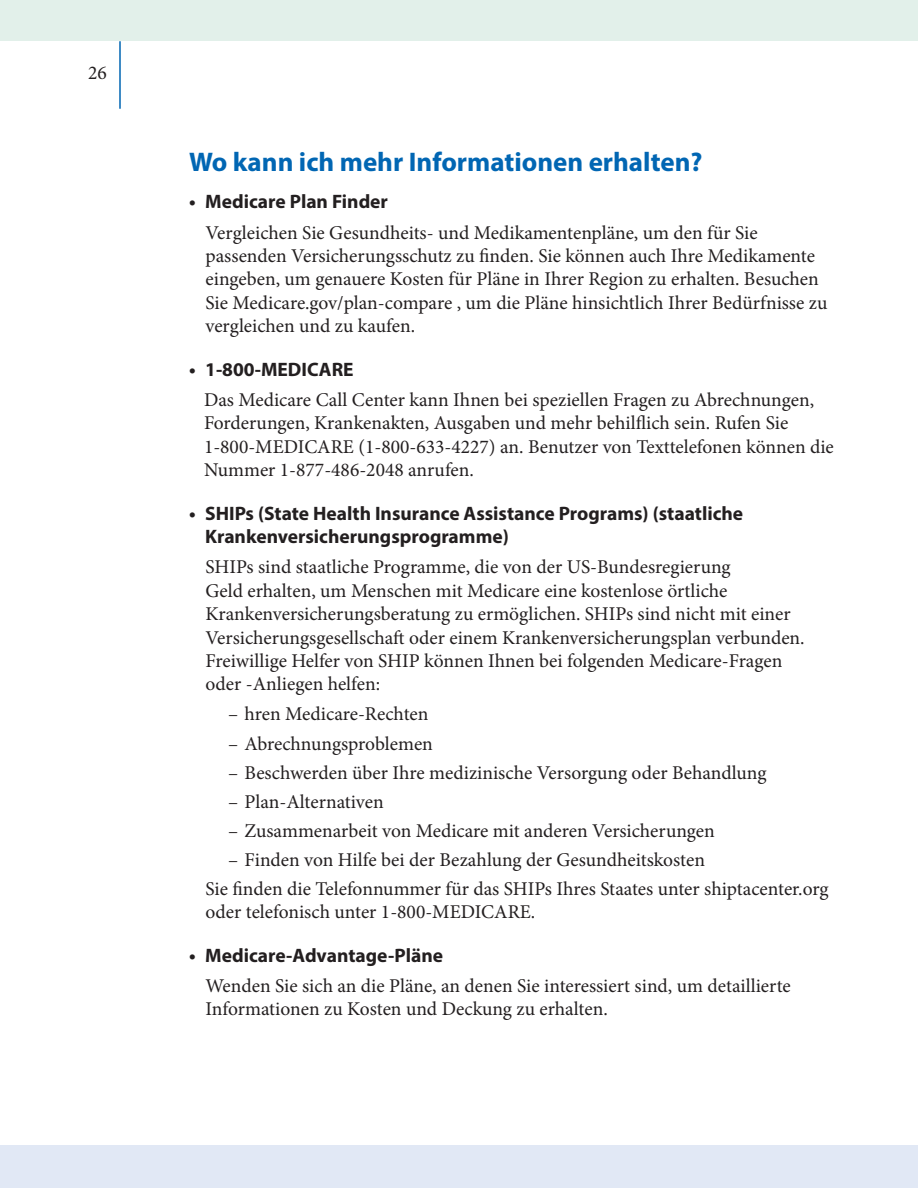
<style>
.page{position:relative;width:918px;height:1188px;background:#fff}
.page>*{position:absolute;margin:0;border:0;box-sizing:border-box;transform-origin:0 0}
.MA_Section_Header{font:700 27px "Myriad Pro";color:#0166b3}
.Body_Text_13{font:19.5px/23.4px "Minion Pro";color:#231f20}
.t1{font:700 19.5px/23.4px "Myriad Pro";color:#231f20}
</style>
<div class="page">
<hr style="left:119px;top:41px;width:2px;height:68px;background:#0166b3">
<div style="left:0;top:0;width:918px;height:40px;background:#e2f0ea"></div>
<div style="left:0;top:1146px;width:918px;height:42px;background:#e1e8f5"></div>
<p class="Body_Text_13" style="left:88px;top:61px;width:20px">26</p>
<h1 class="MA_Section_Header" style="left:189px;top:145px;width:515px">Wo kann ich mehr Informationen erhalten?</h1>
<p class="t1" style="left:189px;top:189px;width:201px">• Medicare Plan Finder</p>
<h2 class="Body_Text_13" style="left:206px;top:221px;width:623px">Vergleichen Sie Gesundheits- und Medikamentenpläne, um den für Sie passenden Versicherungsschutz zu finden. Sie können auch Ihre Medikamente eingeben, um genauere Kosten für Pläne in Ihrer Region zu erhalten. Besuchen Sie Medicare.gov/plan-compare , um die Pläne hinsichtlich Ihrer Bedürfnisse zu vergleichen und zu kaufen.</h2>
<p class="t1" style="left:189px;top:357px;width:166px">• 1-800-MEDICARE</p>
<p class="Body_Text_13" style="left:204px;top:388px;width:631px">Das Medicare Call Center kann Ihnen bei speziellen Fragen zu Abrechnungen, Forderungen, Krankenakten, Ausgaben und mehr behilflich sein. Rufen Sie 1-800-MEDICARE (1-800-633-4227) an. Benutzer von Texttelefonen können die Nummer 1-877-486-2048 anrufen.</p>
<p class="t1" style="left:205px;top:501px;width:540px;text-indent:-16px">• SHIPs (State Health Insurance Assistance Programs) (staatliche<br>Krankenversicherungsprogramme)</p>
<h2 class="Body_Text_13" style="left:206px;top:555px;width:601px">SHIPs sind staatliche Programme, die von der US-Bundesregierung<br>Geld erhalten, um Menschen mit Medicare eine kostenlose örtliche Krankenversicherungsberatung zu ermöglichen. SHIPs sind nicht mit einer Versicherungsgesellschaft oder einem Krankenversicherungsplan verbunden.<br>Freiwillige Helfer von SHIP können Ihnen bei folgenden Medicare-Fragen oder -Anliegen helfen:</h2>
<p class="Body_Text_13" style="left:228px;top:703px;width:202px">– hren Medicare-Rechten</p>
<p class="Body_Text_13" style="left:228px;top:732px;width:206px">– Abrechnungsproblemen</p>
<p class="Body_Text_13" style="left:228px;top:761px;width:540px">– Beschwerden über Ihre medizinische Versorgung oder Behandlung</p>
<p class="Body_Text_13" style="left:228px;top:790px;width:157px">– Plan-Alternativen</p>
<p class="Body_Text_13" style="left:228px;top:819px;width:488px">– Zusammenarbeit von Medicare mit anderen Versicherungen</p>
<p class="Body_Text_13" style="left:228px;top:848px;width:478px">– Finden von Hilfe bei der Bezahlung der Gesundheitskosten</p>
<h2 class="Body_Text_13" style="left:206px;top:877px;width:625px">Sie finden die Telefonnummer für das SHIPs Ihres Staates unter shiptacenter.org oder telefonisch unter 1-800-MEDICARE.</h2>
<p class="t1" style="left:189px;top:943px;width:256px">• Medicare-Advantage-Pläne</p>
<h2 class="Body_Text_13" style="left:206px;top:974px;width:587px">Wenden Sie sich an die Pläne, an denen Sie interessiert sind, um detaillierte<br>Informationen zu Kosten und Deckung zu erhalten.</h2>
</div>
